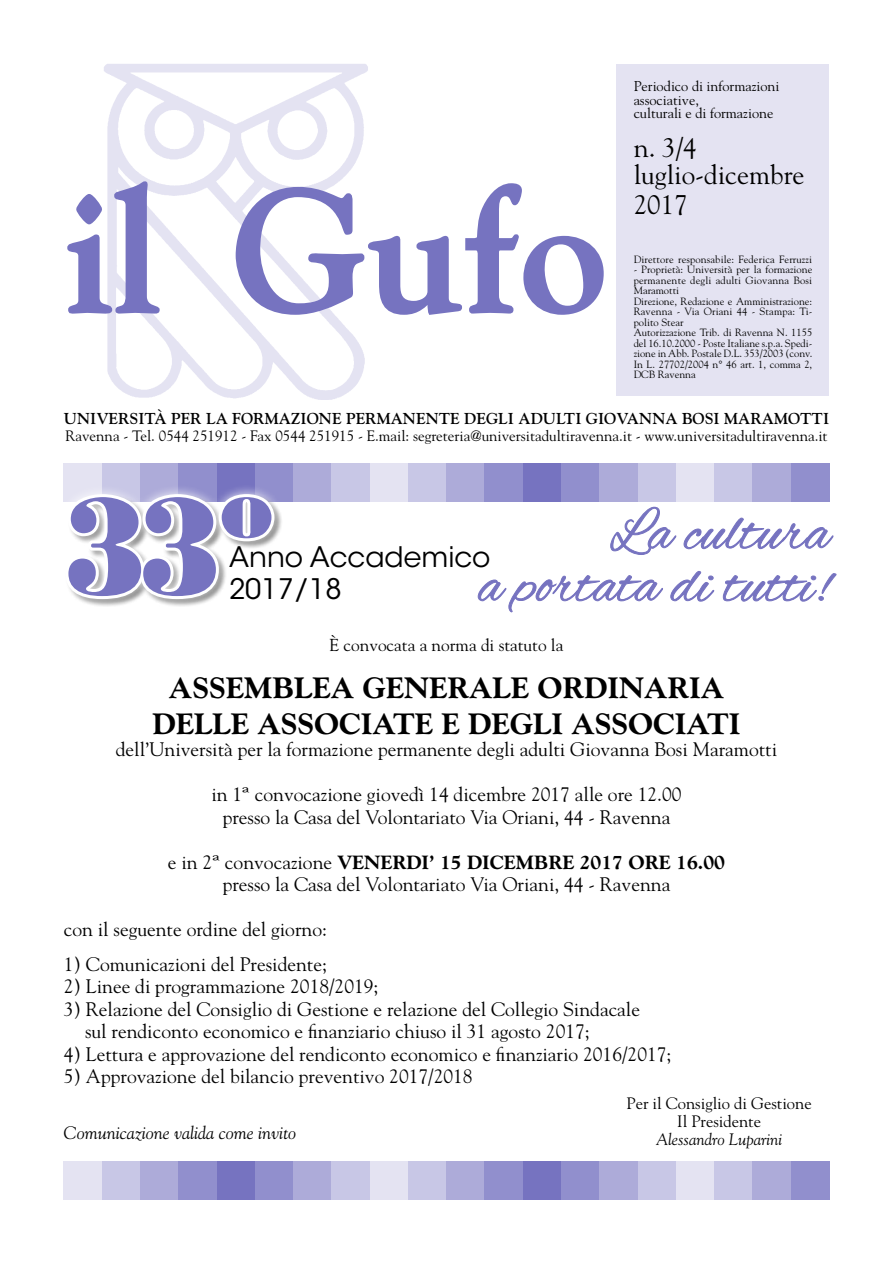
<style>
.page{position:relative;width:893px;height:1263px;background:#fff}
.page>*{position:absolute;margin:0;border:0;box-sizing:border-box;transform-origin:0 0}
.t1{font:700 172.5px "Goudy Std";color:#7673c0}
.t2{font:136.8px "Bodoni Std Poster";color:#7673c0;scale:.9 1}
.t3{font:60px/52.5px "Alex Brush";letter-spacing:.01em;color:#7673c0;text-align:right;scale:.95 1}
.t4{font:800 30px/36px "Goudy Std";color:#000;text-align:center}
.t5{font:28.2px "ITC Avant Garde Std";color:#000}
.t6{font:27px/27px "Goudy Std";color:#000}
.t7{font:19.5px/22.5px "Goudy Std";color:#000;text-align:center}
.t8{font:italic 18px "Goudy Std";color:#000}
.t9{font:17.25px "Goudy Std";color:#000}
.t10{font:16.5px/18px "Goudy Std";color:#000;text-align:center}
.t11{font:italic 16.5px "Goudy Std";color:#000}
.t12{font:700 15.75px "Goudy Std";color:#000}
.t13{font:15px "Goudy Std";color:#000}
.t14{font:14.25px/13.5px "Goudy Std";color:#000}
.t15{font:10.5px/10.5px "Goudy Std";color:#000}
.s1{font-weight:800}
</style>
<div class="page">
<img style="left:104px;top:64px;width:264px;height:335px">
<div style="left:617px;top:64px;width:212px;height:331px;background:#e4e3f2"></div>
<svg style="left:67px;top:180px;width:94px;height:135px"></svg>
<svg style="left:234px;top:182px;width:370px;height:134px"></svg>
<div style="left:64px;top:463px;width:38px;height:39px;background:#e4e3f2"></div>
<div style="left:102px;top:463px;width:38px;height:39px;background:#c8c7e6"></div>
<div style="left:140px;top:463px;width:39px;height:39px;background:#adabd9"></div>
<div style="left:179px;top:463px;width:38px;height:39px;background:#918fcd"></div>
<div style="left:217px;top:463px;width:38px;height:39px;background:#7673c0"></div>
<div style="left:255px;top:463px;width:38px;height:39px;background:#918fcd"></div>
<div style="left:293px;top:463px;width:39px;height:39px;background:#adabd9"></div>
<div style="left:332px;top:463px;width:38px;height:39px;background:#c8c7e6"></div>
<div style="left:370px;top:463px;width:38px;height:39px;background:#e4e3f2"></div>
<div style="left:408px;top:463px;width:39px;height:39px;background:#c8c7e6"></div>
<div style="left:447px;top:463px;width:38px;height:39px;background:#adabd9"></div>
<div style="left:485px;top:463px;width:38px;height:39px;background:#918fcd"></div>
<div style="left:523px;top:463px;width:38px;height:39px;background:#7673c0"></div>
<div style="left:561px;top:463px;width:39px;height:39px;background:#918fcd"></div>
<div style="left:600px;top:463px;width:38px;height:39px;background:#adabd9"></div>
<div style="left:638px;top:463px;width:38px;height:39px;background:#c8c7e6"></div>
<div style="left:676px;top:463px;width:38px;height:39px;background:#e4e3f2"></div>
<div style="left:714px;top:463px;width:39px;height:39px;background:#c8c7e6"></div>
<div style="left:753px;top:463px;width:38px;height:39px;background:#adabd9"></div>
<div style="left:791px;top:463px;width:38px;height:39px;background:#918fcd"></div>
<div style="left:64px;top:1161px;width:38px;height:38px;background:#e4e3f2"></div>
<div style="left:102px;top:1161px;width:38px;height:38px;background:#c8c7e6"></div>
<div style="left:140px;top:1161px;width:39px;height:38px;background:#adabd9"></div>
<div style="left:179px;top:1161px;width:38px;height:38px;background:#918fcd"></div>
<div style="left:217px;top:1161px;width:38px;height:38px;background:#7673c0"></div>
<div style="left:255px;top:1161px;width:38px;height:38px;background:#918fcd"></div>
<div style="left:293px;top:1161px;width:39px;height:38px;background:#adabd9"></div>
<div style="left:332px;top:1161px;width:38px;height:38px;background:#c8c7e6"></div>
<div style="left:370px;top:1161px;width:38px;height:38px;background:#e4e3f2"></div>
<div style="left:408px;top:1161px;width:39px;height:38px;background:#c8c7e6"></div>
<div style="left:447px;top:1161px;width:38px;height:38px;background:#adabd9"></div>
<div style="left:485px;top:1161px;width:38px;height:38px;background:#918fcd"></div>
<div style="left:523px;top:1161px;width:38px;height:38px;background:#7673c0"></div>
<div style="left:561px;top:1161px;width:39px;height:38px;background:#918fcd"></div>
<div style="left:600px;top:1161px;width:38px;height:38px;background:#adabd9"></div>
<div style="left:638px;top:1161px;width:38px;height:38px;background:#c8c7e6"></div>
<div style="left:676px;top:1161px;width:38px;height:38px;background:#e4e3f2"></div>
<div style="left:714px;top:1161px;width:39px;height:38px;background:#c8c7e6"></div>
<div style="left:753px;top:1161px;width:38px;height:38px;background:#adabd9"></div>
<div style="left:791px;top:1161px;width:38px;height:38px;background:#918fcd"></div>
<div style="left:56px;top:484px;width:228px;height:124px;background:#fff;opacity:.75"></div>
<svg style="left:62px;top:490px;width:215px;height:112px"></svg>
<svg style="left:610px;top:506px;width:67px;height:49px"></svg>
<svg style="left:683px;top:517px;width:151px;height:32px"></svg>
<svg style="left:477px;top:575px;width:186px;height:38px"></svg>
<svg style="left:670px;top:571px;width:44px;height:31px"></svg>
<svg style="left:723px;top:573px;width:114px;height:29px"></svg>
<h1 class="t1" style="left:65px;top:148px;width:543px">IL GUFO</h1>
<p class="t14" style="left:634px;top:80px;width:147px">Periodico di informazioni associative,<br>culturali e di formazione</p>
<h3 class="t6" style="left:634px;top:134px;width:172px">n. 3/4 luglio-dicembre</h3>
<h3 class="t6" style="left:634px;top:191px;width:55px">2017</h3>
<p class="t15" style="left:634px;top:254px;width:180px">Direttore responsabile: Federica Ferruzzi</p>
<p class="t15" style="left:634px;top:264px;width:180px">- Proprietà: Università per la formazione permanente degli adulti Giovanna Bosi<br>Maramotti<br>Direzione, Redazione e Amministrazione:<br>Ravenna - Via Oriani 44 - Stampa: Ti&shy;polito Stear<br>Autorizzazione Trib. di Ravenna N. 1155 del 16.10.2000 - Poste Italiane s.p.a. Spedi&shy;zione in Abb. Postale D.L. 353/2003 (conv.<br>In L. 27702/2004 n° 46 art. 1, comma 2,<br>DCB Ravenna</p>
<p class="t12" style="left:64px;top:409px;width:767px">UNIVERSITÀ PER LA FORMAZIONE PERMANENTE DEGLI ADULTI GIOVANNA BOSI MARAMOTTI</p>
<p class="t13" style="left:65px;top:426px;width:764px">Ravenna - Tel. 0544 251912 - Fax 0544 251915 - E.mail: segreteria@universitadultiravenna.it - www.universitadultiravenna.it</p>
<h2 class="t2" style="left:65px;top:462px;width:231px">33º</h2>
<h3 class="t3" style="left:479px;top:510px;width:371px">La cultura<br>a portata di tutti!</h3>
<h3 class="t5" style="left:229px;top:540px;width:263px">Anno Accademico</h3>
<h3 class="t5" style="left:229px;top:572px;width:114px">2017/18</h3>
<p class="t9" style="left:330px;top:634px;width:235px">è convocata a norma di statuto la</p>
<h3 class="t4" style="left:153px;top:669px;width:589px">ASSEMBLEA GENERALE ORDINARIA<br>DELLE ASSOCIATE E DEGLI ASSOCIATI</h3>
<p class="t7" style="left:116px;top:738px;width:663px">dell’Università per la formazione permanente degli adulti Giovanna Bosi Maramotti</p>
<p class="t7" style="left:211px;top:783px;width:472px">in 1ª convocazione giovedì 14 dicembre 2017 alle ore 12.00 presso la Casa del Volontariato Via Oriani, 44 - Ravenna</p>
<p class="t7" style="left:168px;top:850px;width:558px">e in 2ª convocazione <span class="s1">VENERDI’ 15 DICEMBRE 2017 ORE 16.00 </span>presso la Casa del Volontariato Via Oriani, 44 - Ravenna</p>
<p class="t7" style="left:64px;top:918px;width:265px">con il seguente ordine del giorno:</p>
<p class="t7" style="left:64px;top:952px;width:265px">1) Comunicazioni del Presidente;</p>
<p class="t7" style="left:64px;top:975px;width:316px">2) Linee di programmazione 2018/2019;</p>
<p class="t7" style="left:85px;top:997px;width:557px;text-align:left;text-indent:-21px">3) Relazione del Consiglio di Gestione e relazione del Collegio Sindacale sul rendiconto economico e finanziario chiuso il 31 agosto 2017;</p>
<p class="t7" style="left:64px;top:1042px;width:609px">4) Lettura e approvazione del rendiconto economico e finanziario 2016/2017;</p>
<p class="t7" style="left:64px;top:1065px;width:410px">5) Approvazione del bilancio preventivo 2017/2018</p>
<p class="t8" style="left:64px;top:1122px;width:234px">Comunicazione valida come invito</p>
<p class="t10" style="left:626px;top:1094px;width:187px">Per il Consiglio di Gestione<br>Il Presidente</p>
<p class="t11" style="left:656px;top:1130px;width:127px">Alessandro Luparini</p>
</div>
